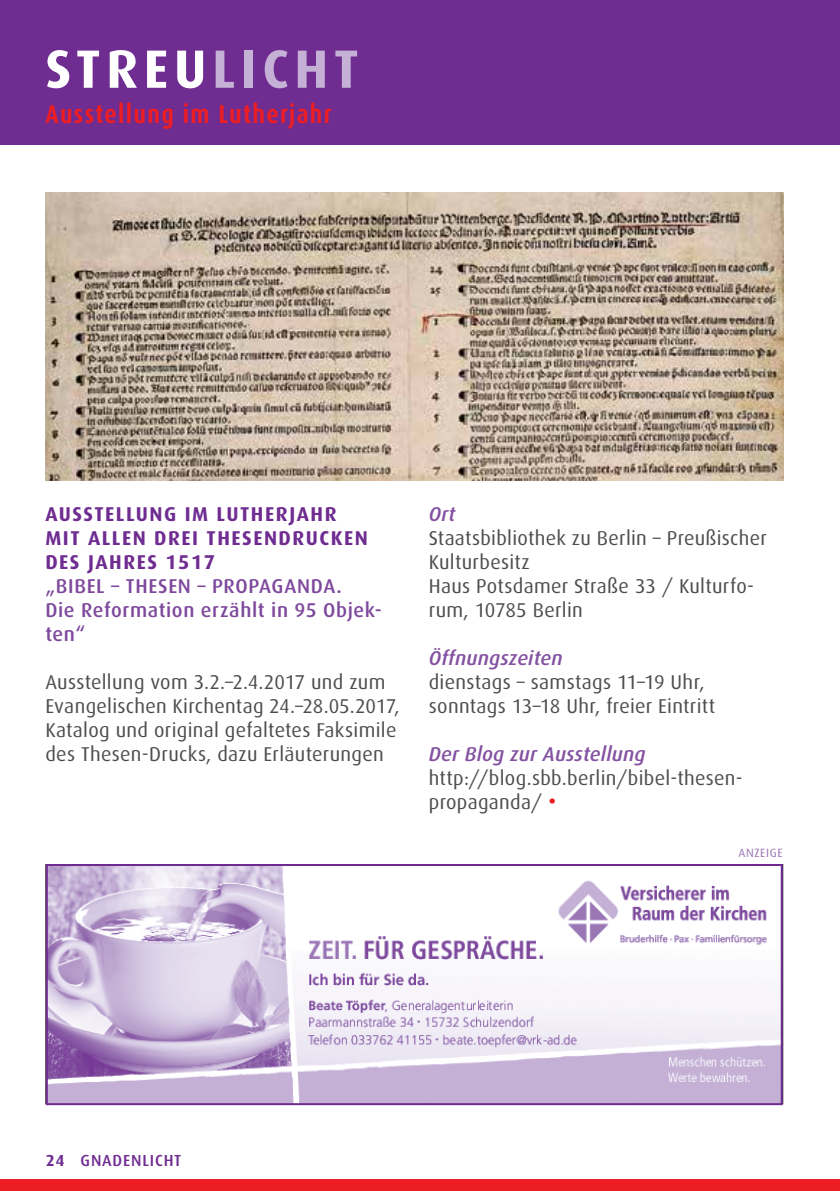
<style>
.page{position:relative;width:840px;height:1191px;background:#fff}
.page>*{position:absolute;margin:0;border:0;box-sizing:border-box;transform-origin:0 0}
.t1{font:700 54px "Dax";letter-spacing:.1em;color:#fff}
.t2{font:700 26px "Dax Condensed";letter-spacing:.05em;color:#ed1d24}
.t3{font:20px/24px "Dax";letter-spacing:.015em;color:#4d4d4f}
.t4{font:700 20px "Dax";letter-spacing:.075em;color:#6f2c91}
.t5{font:500 20px/24px "Dax";letter-spacing:.035em;color:#7e499d}
.t6{font:italic 500 20px "Dax";letter-spacing:.01em;color:#8452a1}
.t7{font:500 16px "Dax";letter-spacing:.05em;color:#6f2c91}
.t8{font:12px "Dax";letter-spacing:.05em;color:#9a75b4}
.s1{color:#c5b1d6}
.s2{font-size:28px;color:#ed1d24}
.s3{font-weight:700}
</style>
<div class="page">
<div style="left:0;top:1179px;width:839px;height:12px;background:#ed1d24"></div>
<div style="left:0;top:0;width:839px;height:145px;background:#6f2c91"></div>
<img style="left:49px;top:867px;width:730px;height:235px">
<div style="left:46px;top:864px;width:736px;height:241px;border:2px solid #6f2c91"></div>
<img style="left:45px;top:193px;width:737px;height:288px">
<h1 class="t1" style="left:45px;top:39px;width:315px">STREU<span class="s1">LICHT</span></h1>
<h2 class="t2" style="left:46px;top:99px;width:287px">Ausstellung im Lutherjahr</h2>
<p class="t4" style="left:45px;top:502px;width:61px">AU SSTELLUN</p>
<p class="t4" style="left:164px;top:502px;width:66px">G IM LUTHERJAHR</p>
<p class="t4" style="left:45px;top:526px;width:12px">MIT</p>
<p class="t4" style="left:88px;top:526px;width:13px">ALLEN</p>
<p class="t4" style="left:154px;top:526px;width:12px">DREI</p>
<p class="t4" style="left:206px;top:526px;width:61px">THESENDRUCKEN</p>
<p class="t4" style="left:45px;top:550px;width:56px">DE S JAHRE</p>
<p class="t4" style="left:147px;top:550px;width:69px">S 1517</p>
<p class="t5" style="left:45px;top:574px;width:253px">„BIBEL – THESEN – PROPAGANDA</p>
<p class="t5" style="left:45px;top:574px;width:338px;text-indent:291px">.<br>Die Reformation erzählt in 95 Objek&shy;ten“</p>
<p class="t3" style="left:45px;top:670px;width:356px">Ausstellung vom 3.2.–2.4.2017 und zum Evangelischen Kirchentag 24.–28.05.2017, Katalog und original gefaltetes Faksimile des Thesen-Drucks, dazu Erläuterungen</p>
<p class="t6" style="left:428px;top:502px;width:28px">Ort</p>
<p class="t3" style="left:428px;top:526px;width:339px">Staatsbibliothek zu Berlin – Preußischer<br>Kulturbesitz<br>Haus Potsdamer Straße 33 / Kulturfo&shy;rum, 10785 Berlin</p>
<p class="t6" style="left:428px;top:646px;width:135px">Öffnungszeiten</p>
<p class="t3" style="left:428px;top:670px;width:288px">dienstags – samstags 11–19 Uhr, sonntags 13–18 Uhr, freier Eintritt</p>
<p class="t6" style="left:428px;top:742px;width:218px">Der Blog zur Ausstellung</p>
<p class="t3" style="left:428px;top:766px;width:315px">http://blog.sbb.berlin/bibel-thesen&shy;propaganda/ <span class="s2">•</span></p>
<p class="t8" style="left:738px;top:846px;width:46px">ANZEIGE</p>
<p class="t7" style="left:46px;top:1151px;width:137px"><span class="s3">24</span> Gnadenlicht</p>
</div>
